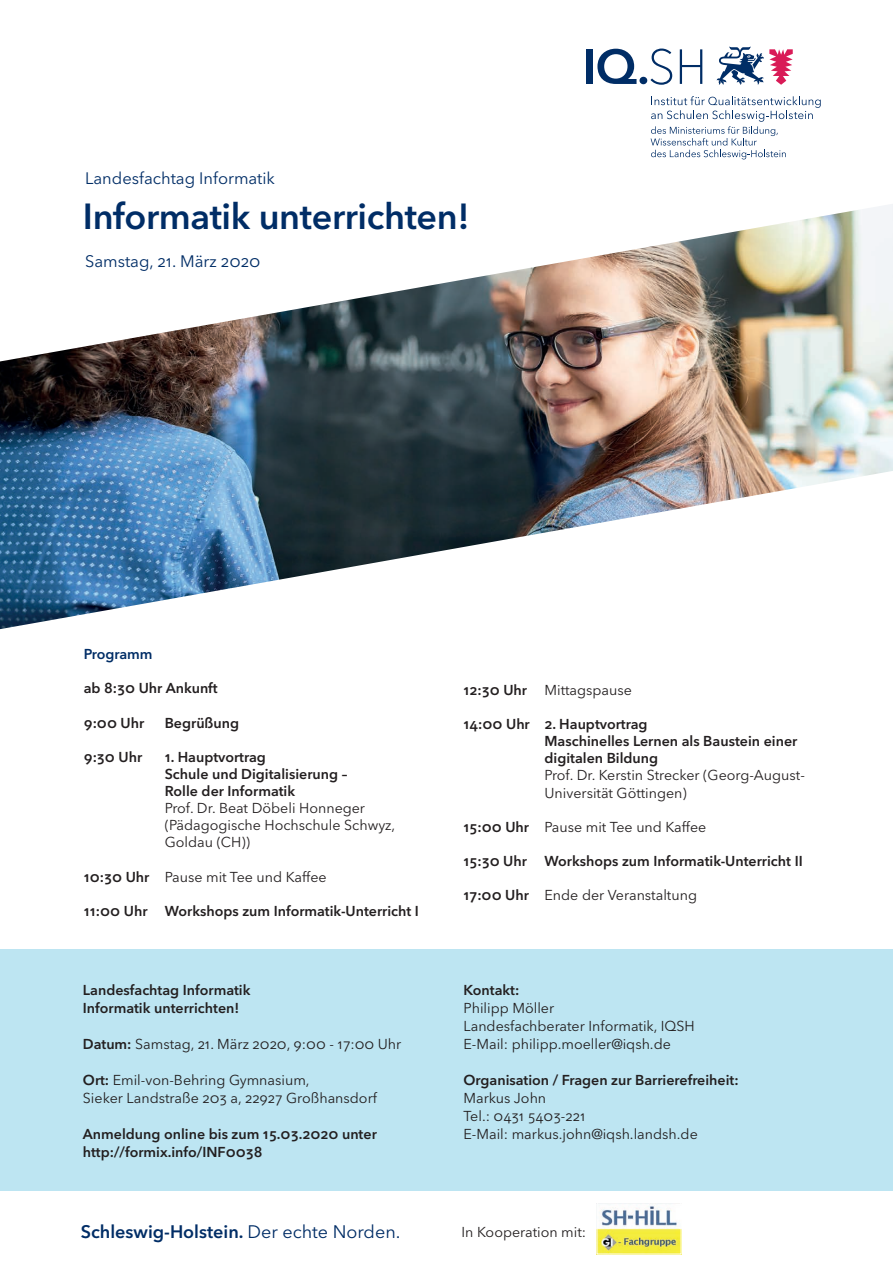
<style>
.page{position:relative;width:893px;height:1263px;background:#fff}
.page>*{position:absolute;margin:0;border:0;box-sizing:border-box;transform-origin:0 0}
.t1{font:600 36px "Avenir Next LT Pro";letter-spacing:-.01em;color:#002d66}
.t2{font:600 18px "Avenir Next LT Pro";color:#002d66}
.t3{font:16.5px "Avenir Next LT Pro";color:#002d66}
.t4{font:14.25px/18px "Avenir Next LT Pro";color:#231f20}
.t5{font:600 14.25px/17.1px "Avenir Next LT Pro";color:#231f20}
.t6{font:600 14.25px "Avenir Next LT Pro";color:#002d66}
.s1{font-weight:600}
.s2{font-weight:400}
</style>
<div class="page">
<img style="left:0;top:361px;width:893px;height:268px">
<img style="left:3px;top:46px;width:890px;height:315px">
<svg style="left:650px;top:48px;width:22px;height:37px"></svg>
<svg style="left:680px;top:49px;width:22px;height:35px"></svg>
<svg style="left:717px;top:47px;width:76px;height:38px"></svg>
<div style="left:587px;top:50px;width:6px;height:34px;background:#002d66"></div>
<svg style="left:597px;top:49px;width:39px;height:35px"></svg>
<div style="left:639px;top:77px;width:8px;height:7px;background:#002d66;border-radius:50%"></div>
<svg style="left:651px;top:96px;width:170px;height:63px"></svg>
<div style="left:0;top:950px;width:893px;height:313px;background:#bde5f2"></div>
<div style="left:0;top:1191px;width:893px;height:72px;background:#fff"></div>
<img style="left:599px;top:1206px;width:80px;height:46px">
<div style="left:597px;top:1203px;width:84px;height:51px;border:1px solid #fff"></div>
<p class="t3" style="left:85px;top:168px;width:191px">Landesfachtag Informatik</p>
<h1 class="t1" style="left:83px;top:194px;width:388px">Informatik unterrichten!</h1>
<p class="t3" style="left:85px;top:251px;width:177px">Samstag, 21. März 2020</p>
<p class="t6" style="left:84px;top:646px;width:70px">Programm</p>
<p class="t5" style="left:84px;top:680px;width:135px">ab 8:30 Uhr Ankunft</p>
<p class="t5" style="left:84px;top:714px;width:62px">9:00 Uhr</p>
<p class="t5" style="left:165px;top:714px;width:76px">Begrüßung</p>
<p class="t5" style="left:84px;top:748px;width:60px">9:30 Uhr</p>
<p class="t5" style="left:165px;top:748px;width:184px">1. Hauptvortrag<br>Schule und Digitalisierung –<br>Rolle der Informatik</p>
<p class="t4" style="left:165px;top:800px;width:232px;line-height:17.1px">Prof. Dr. Beat Döbeli Honneger (Pädagogische Hochschule Schwyz,<br>Goldau (CH))</p>
<p class="t4" style="left:84px;top:868px;width:244px"><span class="s1">10:30 Uhr</span> Pause mit Tee und Kaffee</p>
<p class="t5" style="left:84px;top:902px;width:337px">11:00 Uhr Workshops zum Informatik-Unterricht I</p>
<p class="t5" style="left:83px;top:980px;width:169px;line-height:18px">Landesfachtag Informatik<br>Informatik unterrichten!</p>
<p class="t4" style="left:83px;top:1035px;width:320px"><span class="s1">Datum:</span> Samstag, 21. März 2020, 9:00 - 17:00 Uhr</p>
<p class="t4" style="left:83px;top:1071px;width:296px"><span class="s1">Ort:</span> Emil-von-Behring Gymnasium,<br>Sieker Landstraße 203 a, 22927 Großhansdorf</p>
<p class="t5" style="left:83px;top:1124px;width:295px;line-height:18px">Anmeldung online bis zum 15.03.2020 unter http://formix.info/INF0038</p>
<p class="t4" style="left:463px;top:681px;width:170px"><span class="s1">12:30 Uhr</span> Mittagspause</p>
<p class="t5" style="left:544px;top:715px;width:254px;text-indent:-81px">14:00 Uhr 2. Hauptvortrag<br>Maschinelles Lernen als Baustein einer digitalen Bildung</p>
<p class="t4" style="left:544px;top:767px;width:262px;line-height:17.1px">Prof. Dr. Kerstin Strecker (Georg-August-<br>Universität Göttingen)</p>
<p class="t4" style="left:463px;top:818px;width:244px"><span class="s1">15:00 Uhr</span> Pause mit Tee und Kaffee</p>
<p class="t5" style="left:463px;top:852px;width:341px">15:30 Uhr Workshops zum Informatik-Unterricht II</p>
<p class="t4" style="left:463px;top:886px;width:235px"><span class="s1">17:00 Uhr</span> Ende der Veranstaltung</p>
<p class="t5" style="left:463px;top:981px;width:57px">Kontakt:</p>
<p class="t4" style="left:463px;top:998px;width:233px">Philipp Möller<br>Landesfachberater Informatik, IQSH<br>E-Mail: philipp.moeller@iqsh.de</p>
<p class="t5" style="left:463px;top:1071px;width:277px">Organisation / Fragen zur Barrierefreiheit:</p>
<p class="t4" style="left:463px;top:1088px;width:236px">Markus John<br>Tel.: 0431 5403-221<br>E-Mail: markus.john@iqsh.landsh.de</p>
<p class="t2" style="left:81px;top:1221px;width:321px">Schleswig-Holstein. <span class="s2">Der echte Norden.</span></p>
<p class="t4" style="left:462px;top:1223px;width:126px">In Kooperation mit:</p>
</div>
